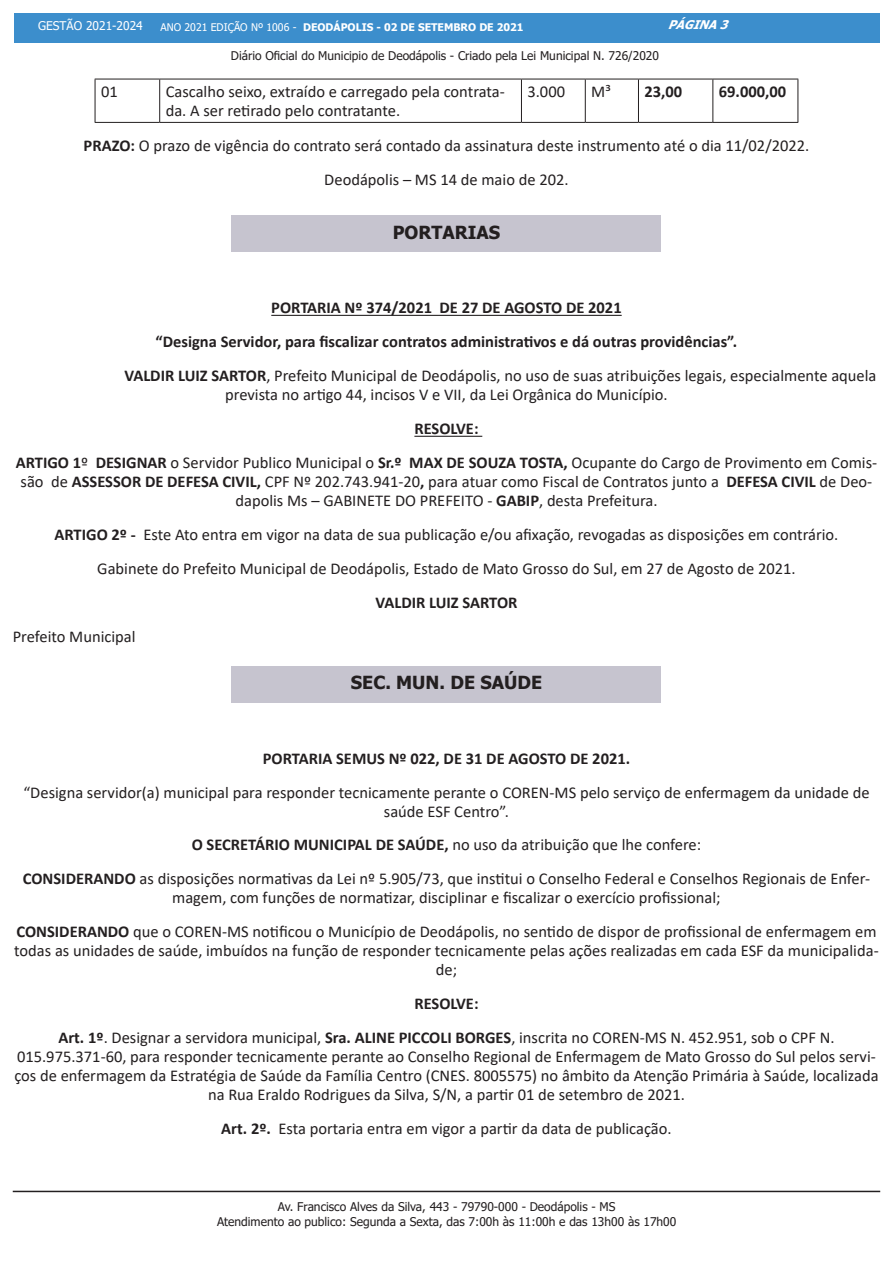
<style>
.page{position:relative;width:893px;height:1263px;background:#fff}
.page>*{position:absolute;margin:0;border:0;box-sizing:border-box;transform-origin:0 0}
.t1{font:700 18px "Tahoma";color:#231f20}
.t2{font:16.5px/18.9px "Calibri";color:#231f20;text-align:center}
.t3{font:700 16.5px "Calibri";color:#231f20}
.t4{font:12px/14.4px "Tahoma";color:#231f20;text-align:center}
.t5{font:12px "Tahoma";color:#fff}
.t6{font:italic 700 12px "Tahoma";color:#fff}
.t7{font:700 10.5px "Tahoma";color:#fff}
.s1{font-weight:400}
.s2{font-weight:700}
</style>
<div class="page">
<div style="left:14px;top:14px;width:865px;height:29px;background:#3c8ecc"></div>
<hr style="left:13px;top:1191px;width:867px;height:1px;background:#231f20">
<hr style="left:271px;top:315px;width:351px;height:1px;background:#231f20">
<hr style="left:414px;top:436px;width:68px;height:1px;background:#231f20">
<hr style="left:95px;top:79px;width:1px;height:43px;background:#231f20">
<hr style="left:95px;top:79px;width:65px;height:1px;background:#231f20">
<hr style="left:160px;top:79px;width:361px;height:1px;background:#231f20">
<hr style="left:521px;top:79px;width:64px;height:1px;background:#231f20">
<hr style="left:585px;top:79px;width:53px;height:1px;background:#231f20">
<hr style="left:638px;top:79px;width:75px;height:1px;background:#231f20">
<hr style="left:713px;top:79px;width:85px;height:1px;background:#231f20">
<hr style="left:95px;top:122px;width:65px;height:1px;background:#231f20">
<hr style="left:160px;top:122px;width:361px;height:1px;background:#231f20">
<hr style="left:521px;top:122px;width:64px;height:1px;background:#231f20">
<hr style="left:585px;top:122px;width:53px;height:1px;background:#231f20">
<hr style="left:638px;top:122px;width:75px;height:1px;background:#231f20">
<hr style="left:713px;top:122px;width:85px;height:1px;background:#231f20">
<hr style="left:159px;top:79px;width:1px;height:43px;background:#231f20">
<hr style="left:521px;top:79px;width:1px;height:43px;background:#231f20">
<hr style="left:585px;top:79px;width:1px;height:43px;background:#231f20">
<hr style="left:638px;top:79px;width:1px;height:43px;background:#231f20">
<hr style="left:712px;top:79px;width:1px;height:43px;background:#231f20">
<hr style="left:797px;top:79px;width:1px;height:43px;background:#231f20">
<div style="left:232px;top:216px;width:429px;height:36px;background:#c6c4cf"></div>
<div style="left:232px;top:666px;width:429px;height:36px;background:#c6c4cf"></div>
<p class="t5" style="left:38px;top:18px;width:106px">GESTÃO 2021-2024</p>
<p class="t7" style="left:161px;top:20px;width:365px"><span class="s1">ANO 2021 EDIÇÃO Nº 1006 -</span> DEODÁPOLIS - 02 DE SETEMBRO DE 2021</p>
<p class="t6" style="left:668px;top:16px;width:68px">PÁGINA3</p>
<p class="t4" style="left:231px;top:49px;width:430px">Diário Oficial do Municipio de Deodápolis - Criado pela Lei Municipal N. 726/2020</p>
<p class="t2" style="left:101px;top:82px;width:18px">01</p>
<p class="t2" style="left:166px;top:82px;width:341px;text-align:left">Cascalho seixo, extraído e carregado pela contrata&shy;da. A ser retirado pelo contratante.</p>
<p class="t2" style="left:527px;top:82px;width:39px">3.000</p>
<p class="t2" style="left:591px;top:82px;width:21px">M³</p>
<p class="t3" style="left:644px;top:80px;width:39px">23,00</p>
<p class="t3" style="left:719px;top:80px;width:69px">69.000,00</p>
<p class="t2" style="left:84px;top:135px;width:727px"><span class="s2">PRAZO:</span> O prazo de vigência do contrato será contado da assinatura deste instrumento até o dia 11/02/2022.</p>
<p class="t2" style="left:324px;top:169px;width:246px">Deodápolis – MS 14 de maio de 202.</p>
<p class="t1" style="left:393px;top:220px;width:109px">PORTARIAS</p>
<p class="t3" style="left:271px;top:296px;width:352px">PORTARIA Nº 374/2021 DE 27 DE AGOSTO DE 2021</p>
<p class="t3" style="left:156px;top:330px;width:583px">“Designa Servidor, para fiscalizar contratos administrativos e dá outras providências”.</p>
<p class="t2" style="left:225px;top:366px;width:653px;text-align:left;text-indent:-101px"><span class="s2">VALDIR LUIZ SARTOR</span>, Prefeito Municipal de Deodápolis, no uso de suas atribuições legais, especialmente aquela prevista no artigo 44, incisos V e VII, da Lei Orgânica do Município.</p>
<p class="t3" style="left:414px;top:417px;width:66px">RESOLVE:</p>
<p class="t2" style="left:16px;top:453px;width:863px"><span class="s2">ARTIGO 1</span>º <span class="s2">DESIGNAR</span> o Servidor Publico Municipal o <span class="s2">Sr.º MAX DE SOUZA TOSTA,</span> Ocupante do Cargo de Provimento em Comis&shy;são de <span class="s2">ASSESSOR DE DEFESA CIVIL,</span> CPF Nº 202.743.941-20<span class="s2">,</span> para atuar como Fiscal de Contratos junto a <span class="s2">DEFESA CIVIL</span> de Deo&shy;dapolis Ms – GABINETE DO PREFEITO - <span class="s2">GABIP</span>, desta Prefeitura.</p>
<p class="t2" style="left:55px;top:525px;width:785px"><span class="s2">ARTIGO 2º -</span> Este Ato entra em vigor na data de sua publicação e/ou afixação, revogadas as disposições em contrário.</p>
<p class="t2" style="left:97px;top:559px;width:700px">Gabinete do Prefeito Municipal de Deodápolis, Estado de Mato Grosso do Sul, em 27 de Agosto de 2021.</p>
<p class="t3" style="left:375px;top:591px;width:143px">VALDIR LUIZ SARTOR</p>
<p class="t2" style="left:13px;top:627px;width:124px">Prefeito Municipal</p>
<p class="t1" style="left:351px;top:670px;width:193px">SEC. MUN. DE SAÚDE</p>
<p class="t3" style="left:263px;top:746px;width:369px">PORTARIA SEMUS Nº 022, DE 31 DE AGOSTO DE 2021.</p>
<p class="t2" style="left:23px;top:782px;width:848px">“Designa servidor(a) municipal para responder tecnicamente perante o COREN-MS pelo serviço de enfermagem da unidade de saúde ESF Centro”.</p>
<p class="t2" style="left:192px;top:835px;width:511px"><span class="s2">O SECRETÁRIO MUNICIPAL DE SAÚDE,</span> no uso da atribuição que lhe confere:</p>
<p class="t2" style="left:23px;top:869px;width:849px"><span class="s2">CONSIDERANDO</span> as disposições normativas da Lei nº 5.905/73, que institui o Conselho Federal e Conselhos Regionais de Enfer&shy;magem, com funções de normatizar, disciplinar e fiscalizar o exercício profissional;</p>
<p class="t2" style="left:14px;top:922px;width:866px"><span class="s2">CONSIDERANDO</span> que o COREN-MS notificou o Município de Deodápolis, no sentido de dispor de profissional de enfermagem em todas as unidades de saúde, imbuídos na função de responder tecnicamente pelas ações realizadas em cada ESF da municipalida&shy;de;</p>
<p class="t3" style="left:414px;top:992px;width:66px">RESOLVE:</p>
<p class="t2" style="left:14px;top:1028px;width:866px"><span class="s2">Art. 1º</span>. Designar a servidora municipal, <span class="s2">Sra. ALINE PICCOLI BORGES</span>, inscrita no COREN-MS N. 452.951, sob o CPF N.<br>015.975.371-60, para responder tecnicamente perante ao Conselho Regional de Enfermagem de Mato Grosso do Sul pelos servi&shy;ços de enfermagem da Estratégia de Saúde da Família Centro (CNES. 8005575) no âmbito da Atenção Primária à Saúde, localizada na Rua Eraldo Rodrigues da Silva, S/N, a partir 01 de setembro de 2021.</p>
<p class="t2" style="left:221px;top:1119px;width:452px"><span class="s2">Art. 2º.</span> Esta portaria entra em vigor a partir da data de publicação.</p>
<p class="t4" style="left:217px;top:1200px;width:461px">Av. Francisco Alves da Silva, 443 - 79790-000 - Deodápolis - MS<br>Atendimento ao publico: Segunda a Sexta, das 7:00h às 11:00h e das 13h00 às 17h00</p>
</div>
